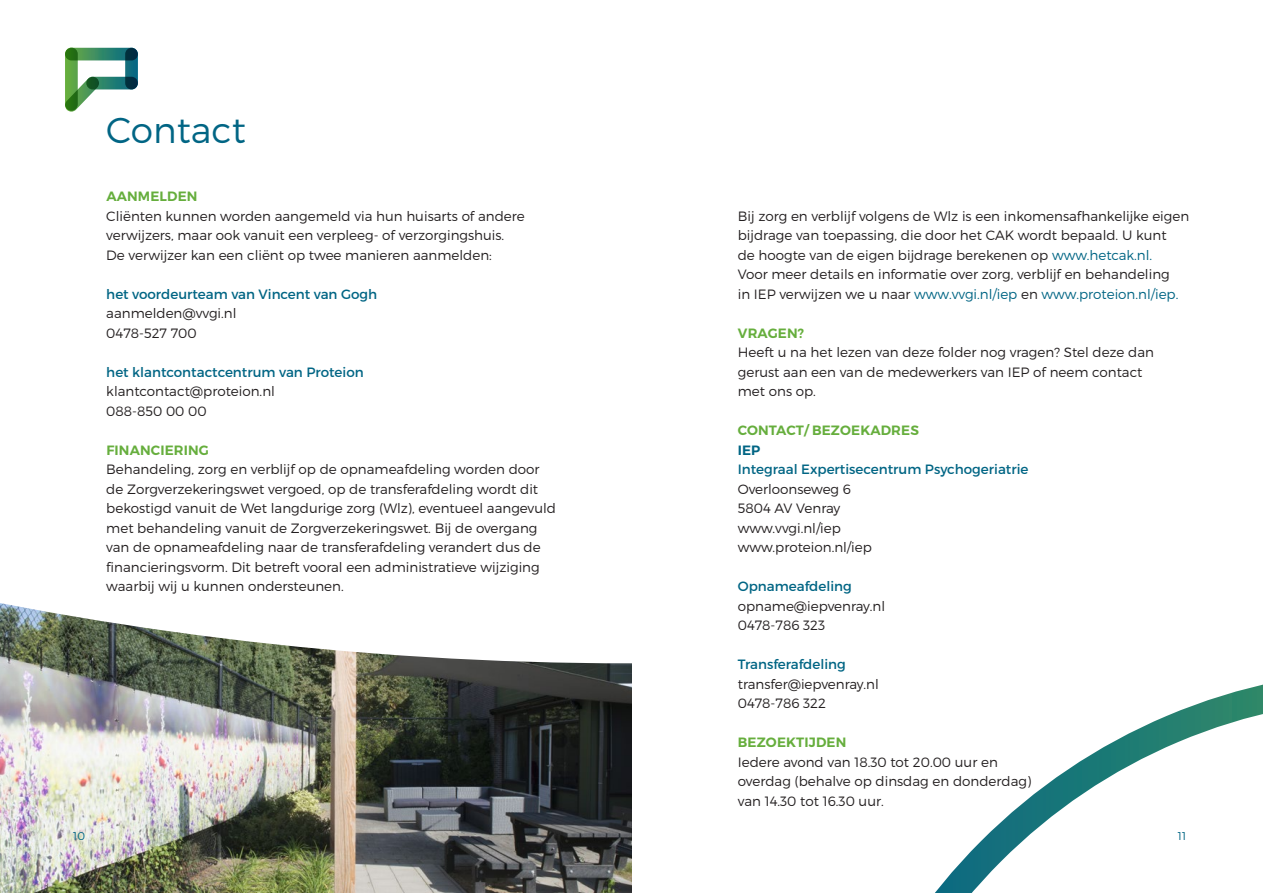
<style>
.page{position:relative;width:1263px;height:893px;background:#fff}
.page>*{position:absolute;margin:0;border:0;box-sizing:border-box;transform-origin:0 0}
.t1{font:300 36px "Montserrat";color:#016584}
.t2{font:300 13.5px/19.5px "Montserrat";color:#231f20}
.t3{font:13.5px "Montserrat";color:#016584}
.t4{font:600 13.5px "Montserrat";letter-spacing:.01em;color:#66ae3d}
.t5{font:300 13.5px "Montserrat";color:#016584}
.t6{font:600 13.5px "Montserrat";color:#016584}
.t7{font:300 11.25px "Montserrat";color:#016584}
.s1{color:#016584}
.s2{color:#231f20}
</style>
<div class="page">
<img style="left:0;top:663px;width:631px;height:230px">
<svg style="left:0;top:47px;width:583px;height:616px"></svg>
<svg style="left:935px;top:684px;width:328px;height:209px"></svg>
<svg style="left:1122px;top:763px;width:141px;height:130px"></svg>
<div style="left:65px;top:48px;width:13px;height:63px;background:#61a944;border-radius:6px"></div>
<svg style="left:65px;top:77px;width:34px;height:35px"></svg>
<svg style="left:86px;top:77px;width:52px;height:12px"></svg>
<svg style="left:65px;top:48px;width:73px;height:12px"></svg>
<svg style="left:125px;top:48px;width:13px;height:41px"></svg>
<p class="t1" style="left:106px;top:108px;width:141px">Contact</p>
<p class="t4" style="left:106px;top:188px;width:93px">AANMELDEN</p>
<p class="t2" style="left:106px;top:206px;width:420px">Cliënten kunnen worden aangemeld via hun huisarts of andere verwijzers, maar ook vanuit een verpleeg- of verzorgingshuis.</p>
<p class="t2" style="left:106px;top:245px;width:387px">De verwijzer kan een cliënt op twee manieren aanmelden:</p>
<p class="t3" style="left:106px;top:286px;width:272px">het voordeurteam van Vincent van Gogh</p>
<p class="t2" style="left:106px;top:304px;width:132px">aanmelden@vvgi.nl</p>
<p class="t2" style="left:106px;top:323px;width:92px">0478-527 700</p>
<p class="t3" style="left:106px;top:364px;width:259px">het klantcontactcentrum van Proteion</p>
<p class="t2" style="left:106px;top:382px;width:170px">klantcontact@proteion.nl</p>
<p class="t2" style="left:106px;top:401px;width:102px">088-850 00 00</p>
<p class="t4" style="left:106px;top:442px;width:104px">FINANCIERING</p>
<p class="t2" style="left:106px;top:460px;width:451px">Behandeling, zorg en verblijf op de opnameafdeling worden door de Zorgverzekeringswet vergoed, op de transferafdeling wordt dit bekostigd vanuit de Wet langdurige zorg (Wlz), eventueel aangevuld met behandeling vanuit de Zorgverzekeringswet. Bij de overgang van de opnameafdeling naar de transferafdeling verandert dus de financieringsvorm. Dit betreft vooral een administratieve wijziging waarbij wij u kunnen ondersteunen.</p>
<p class="t2" style="left:738px;top:206px;width:453px">Bij zorg en verblijf volgens de Wlz is een inkomensafhankelijke eigen bijdrage van toepassing, die door het CAK wordt bepaald. U kunt</p>
<p class="t2" style="left:738px;top:245px;width:416px">de hoogte van de eigen bijdrage berekenen op <span class="s1">www.hetcak.nl.</span></p>
<p class="t2" style="left:738px;top:265px;width:433px">Voor meer details en informatie over zorg, verblijf en behandeling</p>
<p class="t5" style="left:738px;top:286px;width:442px"><span class="s2">in IEP verwijzen we u naar</span> www.vvgi.nl/iep <span class="s2">en</span> www.proteion.nl/iep.</p>
<p class="t4" style="left:738px;top:325px;width:68px">VRAGEN?</p>
<p class="t2" style="left:738px;top:343px;width:418px">Heeft u na het lezen van deze folder nog vragen? Stel deze dan</p>
<p class="t2" style="left:738px;top:362px;width:406px">gerust aan een van de medewerkers van IEP of neem contact</p>
<p class="t2" style="left:738px;top:382px;width:80px">met ons op.</p>
<p class="t4" style="left:738px;top:422px;width:183px">CONTACT/ BEZOEKADRES</p>
<p class="t6" style="left:738px;top:442px;width:24px">IEP</p>
<p class="t3" style="left:738px;top:461px;width:292px">Integraal Expertisecentrum Psychogeriatrie</p>
<p class="t2" style="left:738px;top:479px;width:115px">Overloonseweg 6</p>
<p class="t2" style="left:738px;top:499px;width:104px">5804 AV Venray</p>
<p class="t2" style="left:738px;top:518px;width:105px">www.vvgi.nl/iep</p>
<p class="t2" style="left:738px;top:538px;width:136px">www.proteion.nl/iep</p>
<p class="t3" style="left:738px;top:578px;width:115px">Opnameafdeling</p>
<p class="t2" style="left:738px;top:596px;width:149px">opname@iepvenray.nl</p>
<p class="t2" style="left:738px;top:616px;width:89px">0478-786 323</p>
<p class="t3" style="left:738px;top:656px;width:109px">Transferafdeling</p>
<p class="t2" style="left:738px;top:674px;width:143px">transfer@iepvenray.nl</p>
<p class="t2" style="left:738px;top:694px;width:90px">0478-786 322</p>
<p class="t4" style="left:738px;top:734px;width:110px">BEZOEKTIJDEN</p>
<p class="t2" style="left:738px;top:752px;width:295px">Iedere avond van 18.30 tot 20.00 uur en overdag (behalve op dinsdag en donderdag) van 14.30 tot 16.30 uur.</p>
<p class="t7" style="left:73px;top:829px;width:13px">10</p>
<p class="t7" style="left:1178px;top:829px;width:10px">11</p>
</div>
